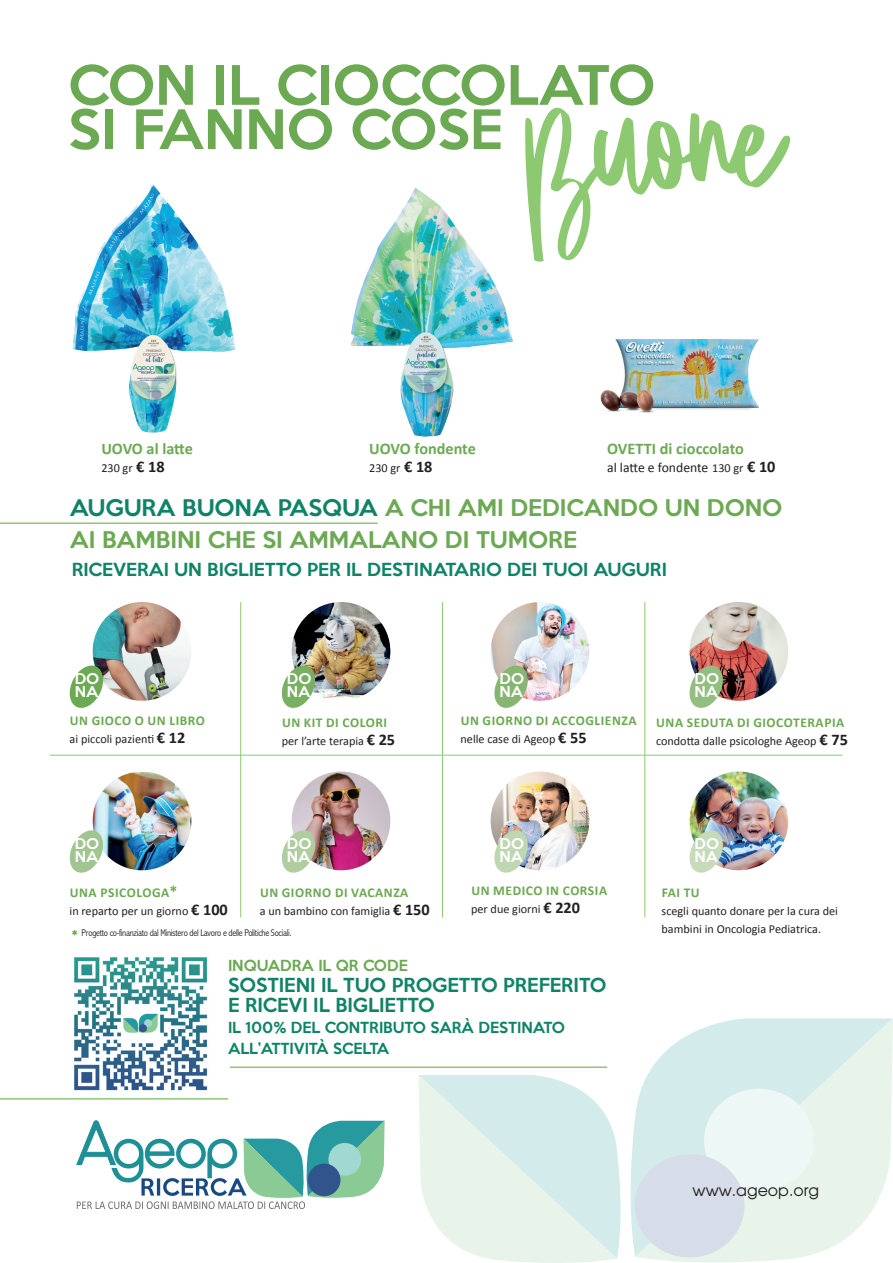
<style>
.page{position:relative;width:893px;height:1263px;background:#fff}
.page>*{position:absolute;margin:0;border:0;box-sizing:border-box;transform-origin:0 0}
.t1{font:191.85px "Acoustica South";color:#8cc970}
.t2{font:500 49.65px/44.2px "Keep Calm";color:#6ca953}
.t3{font:500 21px/31.5px "Keep Calm";color:#6ca953}
.t4{font:500 17.7px/20.9px "Keep Calm";color:#0f8365}
.t5{font:500 16.5px "Keep Calm";color:#0f8365}
.t6{font:700 16.2px "Calibri";color:#6ca953}
.t7{font:15.75px "Avant Garde";color:#231f20}
.t8{font:500 13.95px/20.9px "Keep Calm";color:#0f8365}
.t9{font:500 13.95px "Keep Calm";color:#6ca953}
.t10{font:500 13.65px/13.6px "Keep Calm";color:#fff}
.t11{font:13.65px "Calibri";color:#231f20}
.t12{font:700 13.5px "Calibri";letter-spacing:.04em;color:#6ca953}
.t13{font:12.15px/18px "Calibri";color:#231f20}
.t14{font:300 condensed 9.75px "Abadi";letter-spacing:-.03em;color:#231f20}
.s1{font-weight:700;font-size:16.2px}
.s2{font-size:12.15px}
.s3{color:#0f8365}
.s4{font-size:16.2px}
.s5{font-family:"Keep Calm";font-weight:500;font-stretch:normal;font-size:12.45px;color:#6ca953}
</style>
<div class="page">
<img style="left:72px;top:184px;width:164px;height:249px">
<img style="left:350px;top:187px;width:163px;height:250px">
<img style="left:600px;top:339px;width:159px;height:74px">
<svg style="left:630px;top:1121px;width:5px;height:133px"></svg>
<svg style="left:635px;top:1018px;width:258px;height:245px;background:#e2f1ed"></svg>
<svg style="left:419px;top:1075px;width:202px;height:188px;background:#e1f1ed"></svg>
<div style="left:704px;top:1089px;width:110px;height:103px;background:#ecf7f6;border-radius:50%"></div>
<div style="left:635px;top:1154px;width:109px;height:103px;background:#d6dde8;border-radius:50%"></div>
<hr style="left:0;top:522px;width:378px;height:2px;background:#8cc970">
<hr style="left:0;top:1098px;width:228px;height:1px;background:#8cc970">
<hr style="left:230px;top:1066px;width:377px;height:2px;background:#8cc970">
<hr style="left:50px;top:755px;width:792px;height:1px;background:#8cc970">
<hr style="left:240px;top:602px;width:1px;height:315px;background:#8cc970">
<hr style="left:442px;top:602px;width:1px;height:315px;background:#8cc970">
<hr style="left:644px;top:602px;width:1px;height:315px;background:#8cc970">
<img style="left:74px;top:957px;width:134px;height:134px">
<img style="left:93px;top:602px;width:98px;height:99px;border-radius:49px">
<img style="left:93px;top:771px;width:98px;height:99px;border-radius:49px">
<img style="left:292px;top:602px;width:98px;height:99px;border-radius:49px">
<img style="left:292px;top:771px;width:98px;height:99px;border-radius:49px">
<img style="left:491px;top:602px;width:98px;height:99px;border-radius:49px">
<img style="left:491px;top:771px;width:98px;height:99px;border-radius:49px">
<img style="left:689px;top:602px;width:99px;height:99px;border-radius:49px">
<img style="left:689px;top:771px;width:99px;height:99px;border-radius:49px">
<svg style="left:69px;top:663px;width:36px;height:45px"></svg>
<svg style="left:69px;top:828px;width:36px;height:45px"></svg>
<svg style="left:281px;top:663px;width:36px;height:45px"></svg>
<svg style="left:281px;top:828px;width:36px;height:45px"></svg>
<svg style="left:492px;top:663px;width:38px;height:45px"></svg>
<svg style="left:492px;top:828px;width:38px;height:45px;background:#c2d1bb"></svg>
<svg style="left:689px;top:663px;width:36px;height:45px"></svg>
<svg style="left:689px;top:828px;width:36px;height:45px;background:#c1d4bd"></svg>
<svg style="left:76px;top:1120px;width:309px;height:89px"></svg>
<h2 class="t2" style="left:68px;top:59px;width:589px">CON IL CIOCCOLATO<br>SI FANNO COSE</h2>
<h1 class="t1" style="left:500px;top:41px;width:263px;rotate:-9deg">Buone</h1>
<h3 class="t6" style="left:101px;top:438px;width:93px">UOVO al latte</h3>
<p class="t13" style="left:101px;top:458px;width:65px">230 gr <span class="s1">€ 18</span></p>
<h3 class="t6" style="left:369px;top:438px;width:108px">UOVO fondente</h3>
<p class="t13" style="left:369px;top:458px;width:65px">230 gr <span class="s1">€ 18</span></p>
<h3 class="t6" style="left:607px;top:438px;width:138px">OVETTI di cioccolato</h3>
<p class="t11" style="left:607px;top:459px;width:170px">al latte e fondente <span class="s2">130 gr</span> <span class="s1">€ 10</span></p>
<h3 class="t3" style="left:70px;top:491px;width:714px"><span class="s3">AUGURA BUONA PASQUA</span> A CHI AMI DEDICANDO UN DONO<br>AI BAMBINI CHE SI AMMALANO DI TUMORE</h3>
<h3 class="t5" style="left:72px;top:555px;width:597px">RICEVERAI UN BIGLIETTO PER IL DESTINATARIO DEI TUOI AUGURI</h3>
<p class="t10" style="left:75px;top:670px;width:26px">DO<br>NA</p>
<p class="t10" style="left:287px;top:670px;width:26px">DO<br>NA</p>
<p class="t10" style="left:499px;top:670px;width:26px">DO<br>NA</p>
<p class="t10" style="left:695px;top:670px;width:26px">DO<br>NA</p>
<p class="t12" style="left:70px;top:712px;width:137px">UN GIOCO O UN LIBRO</p>
<p class="t13" style="left:70px;top:730px;width:117px">ai piccoli pazienti <span class="s1">€ 12</span></p>
<p class="t12" style="left:282px;top:714px;width:106px">UN KIT DI COLORI</p>
<p class="t13" style="left:282px;top:732px;width:115px">per l’arte terapia <span class="s1">€ 25</span></p>
<p class="t12" style="left:461px;top:712px;width:177px">UN GIORNO DI ACCOGLIENZA</p>
<p class="t13" style="left:461px;top:730px;width:128px">nelle case di Ageop <span class="s1">€ 55</span></p>
<p class="t12" style="left:656px;top:714px;width:190px">UNA SEDUTA DI GIOCOTERAPIA</p>
<p class="t13" style="left:656px;top:732px;width:193px">condotta dalle psicologhe Ageop <span class="s1">€ 75</span></p>
<p class="t10" style="left:75px;top:835px;width:26px">DO<br>NA</p>
<p class="t10" style="left:287px;top:835px;width:26px">DO<br>NA</p>
<p class="t10" style="left:499px;top:835px;width:26px">DO<br>NA</p>
<p class="t10" style="left:695px;top:835px;width:26px">DO<br>NA</p>
<p class="t12" style="left:70px;top:884px;width:109px">UNA PSICOLOGA<span class="s4">*</span></p>
<p class="t13" style="left:70px;top:901px;width:160px">in reparto per un giorno <span class="s1">€ 100</span></p>
<p class="t12" style="left:260px;top:884px;width:150px">UN GIORNO DI VACANZA</p>
<p class="t13" style="left:260px;top:901px;width:172px">a un bambino con famiglia <span class="s1">€ 150</span></p>
<p class="t14" style="left:72px;top:927px;width:221px"><span class="s5">*</span> Progetto co-finanziato dal Ministero del Lavoro e delle Politiche Sociali.</p>
<p class="t12" style="left:471px;top:882px;width:137px">UN MEDICO IN CORSIA</p>
<p class="t13" style="left:471px;top:899px;width:110px">per due giorni <span class="s1">€ 220</span></p>
<p class="t12" style="left:662px;top:884px;width:39px">FAI TU</p>
<p class="t13" style="left:662px;top:901px;width:178px">scegli quanto donare per la cura dei bambini in Oncologia Pediatrica.</p>
<p class="t9" style="left:228px;top:953px;width:181px">INQUADRA IL QR CODE</p>
<h3 class="t4" style="left:228px;top:973px;width:380px">SOSTIENI IL TUO PROGETTO PREFERITO<br>E RICEVI IL BIGLIETTO</h3>
<p class="t8" style="left:228px;top:1016px;width:339px">IL 100% DEL CONTRIBUTO SARÀ DESTINATO<br>ALL’ATTIVITÀ SCELTA</p>
<p class="t7" style="left:693px;top:1180px;width:128px">www.ageop.org</p>
</div>
